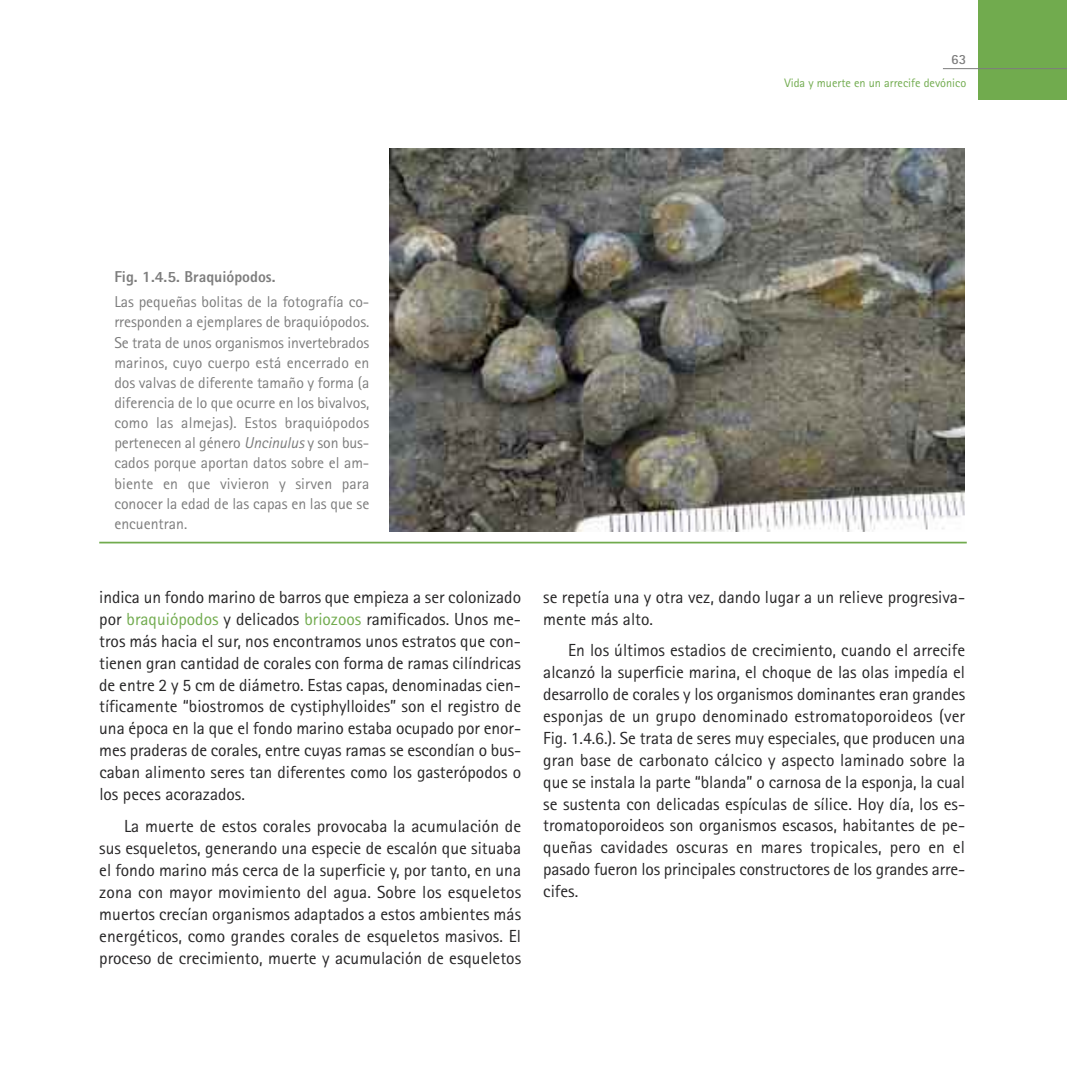
<style>
.page{position:relative;width:1067px;height:1067px;background:#fff}
.page>*{position:absolute;margin:0;border:0;box-sizing:border-box;transform-origin:0 0}
.t1{font:17.5px/21.9px "Rotis Sans Serif";color:#272627;text-align:justify}
.t2{font:15.75px/20.1px "Rotis Sans Serif";color:#7d7d7d;text-align:justify}
.t3{font:800 15.75px "Rotis Sans Serif";color:#7d7d7d}
.t4{font:700 14px "Rotis Sans Serif";color:#7d7d7d}
.t5{font:12.25px "Rotis Sans Serif";color:#71ab4e}
.s1{font-style:italic}
.s2{color:#71ab4e}
</style>
<div class="page">
<div style="left:978px;top:0;width:89px;height:99px;background:#71ab4e"></div>
<hr style="left:943px;top:68px;width:124px;height:1px;background:#7d7d7d">
<img style="left:389px;top:149px;width:575px;height:382px">
<hr style="left:99px;top:541px;width:867px;height:2px;background:#71ab4e">
<p class="t4" style="left:951px;top:55px;width:17px">63</p>
<p class="t5" style="left:784px;top:78px;width:183px">Vida y muerte en un arrecife devónico</p>
<p class="t3" style="left:114px;top:271px;width:163px">Fig. 1.4.5. Braquiópodos.</p>
<p class="t2" style="left:114px;top:293px;width:256px">Las pequeñas bolitas de la fotografía co&shy;rresponden a ejemplares de braquiópodos.<br>Se trata de unos organismos invertebrados marinos, cuyo cuerpo está encerrado en dos valvas de diferente tamaño y forma (a diferencia de lo que ocurre en los bivalvos, como las almejas). Estos braquiópodos pertenecen al género <span class="s1">Uncinulus</span> y son bus&shy;cados porque aportan datos sobre el am&shy;biente en que vivieron y sirven para conocer la edad de las capas en las que se encuentran.</p>
<p class="t1" style="left:99px;top:587px;width:423px">indica un fondo marino de barros que empieza a ser colonizado por <span class="s2">braquiópodos</span> y delicados <span class="s2">briozoos</span> ramificados. Unos me&shy;tros más hacia el sur, nos encontramos unos estratos que con&shy;tienen gran cantidad de corales con forma de ramas cilíndricas de entre 2 y 5 cm de diámetro. Estas capas, denominadas cien&shy;tíficamente “biostromos de cystiphylloides” son el registro de una época en la que el fondo marino estaba ocupado por enor&shy;mes praderas de corales, entre cuyas ramas se escondían o bus&shy;caban alimento seres tan diferentes como los gasterópodos o los peces acorazados.</p>
<p class="t1" style="left:99px;top:817px;width:423px;text-indent:25px">La muerte de estos corales provocaba la acumulación de sus esqueletos, generando una especie de escalón que situaba el fondo marino más cerca de la superficie y, por tanto, en una zona con mayor movimiento del agua. Sobre los esqueletos muertos crecían organismos adaptados a estos ambientes más energéticos, como grandes corales de esqueletos masivos. El proceso de crecimiento, muerte y acumulación de esqueletos</p>
<p class="t1" style="left:543px;top:587px;width:423px">se repetía una y otra vez, dando lugar a un relieve progresiva&shy;mente más alto.</p>
<p class="t1" style="left:543px;top:641px;width:423px;text-indent:25px">En los últimos estadios de crecimiento, cuando el arrecife alcanzó la superficie marina, el choque de las olas impedía el desarrollo de corales y los organismos dominantes eran grandes esponjas de un grupo denominado estromatoporoideos (ver Fig. 1.4.6.). Se trata de seres muy especiales, que producen una gran base de carbonato cálcico y aspecto laminado sobre la que se instala la parte “blanda” o carnosa de la esponja, la cual se sustenta con delicadas espículas de sílice. Hoy día, los es&shy;tromatoporoideos son organismos escasos, habitantes de pe&shy;queñas cavidades oscuras en mares tropicales, pero en el pasado fueron los principales constructores de los grandes arre&shy;cifes.</p>
</div>
